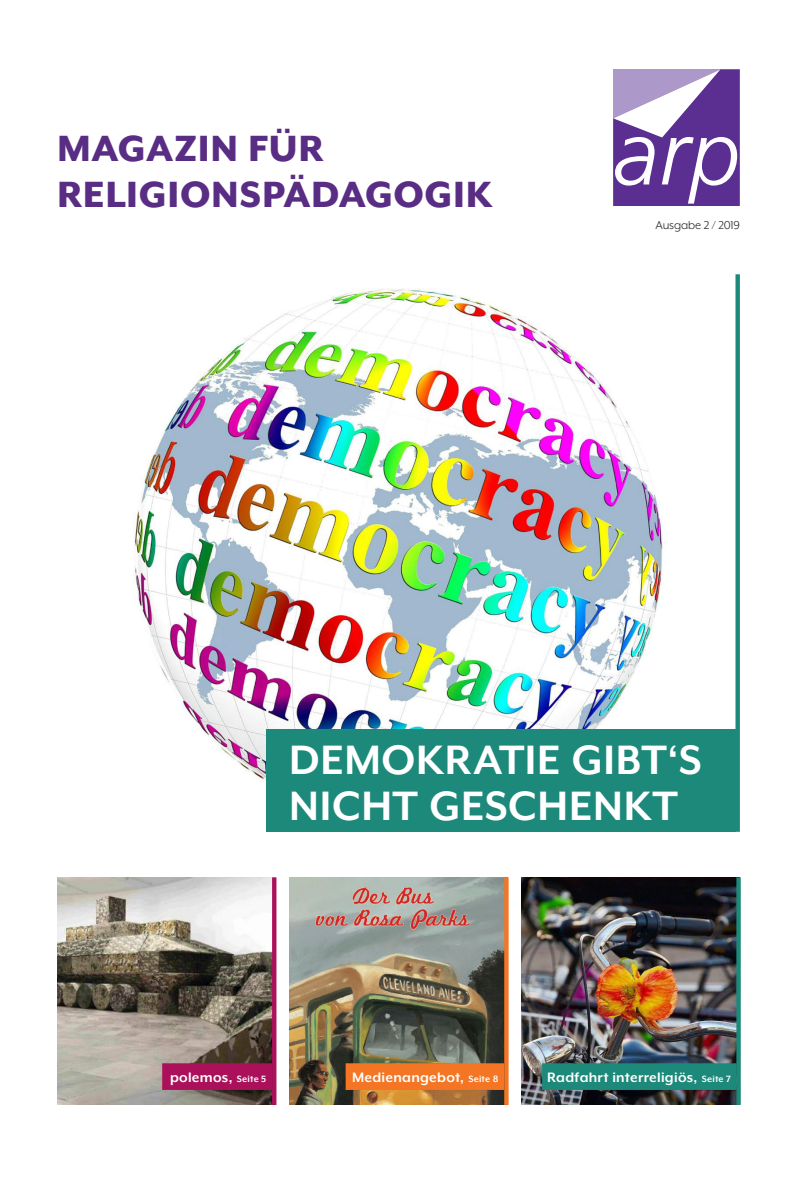
<style>
.page{position:relative;width:797px;height:1181px;background:#fff}
.page>*{position:absolute;margin:0;border:0;box-sizing:border-box;transform-origin:0 0}
.t1{font:700 47.25px/45.5px "Mr Eaves XL Mod OT";letter-spacing:.015em;color:#fff}
.t2{font:800 42px/45.9px "Mr Eaves XL Mod OT";letter-spacing:.015em;color:#592d84}
.t3{font:700 15.75px "Mr Eaves XL Mod OT";letter-spacing:.02em;color:#fff}
.t4{font:13.12px "Mr Eaves XL Mod OT";letter-spacing:-.01em;color:#231f20}
.s1{font-size:10.5px}
</style>
<div class="page">
<img style="left:133px;top:288px;width:530px;height:492px">
<img style="left:57px;top:877px;width:215px;height:228px">
<img style="left:521px;top:877px;width:215px;height:228px">
<img style="left:289px;top:877px;width:215px;height:228px">
<svg style="left:613px;top:69px;width:126px;height:137px"></svg>
<hr style="left:272px;top:877px;width:4px;height:228px;background:#ab115b">
<svg style="left:504px;top:877px;width:4px;height:228px"></svg>
<svg style="left:736px;top:877px;width:4px;height:228px"></svg>
<div style="left:266px;top:729px;width:469px;height:103px;background:#1c897a"></div>
<div style="left:542px;top:1063px;width:194px;height:27px;background:#1c897a;border:2px solid #1c897a"></div>
<div style="left:162px;top:1063px;width:110px;height:27px;background:#ab115b;border:2px solid #ab115b"></div>
<div style="left:345px;top:1063px;width:159px;height:27px;background:#f47523;border:2px solid #f47523"></div>
<svg style="left:735px;top:274px;width:4px;height:558px;background:#339587"></svg>
<h2 class="t2" style="left:57px;top:125px;width:436px">MAGAZIN FÜR<br>RELIGIONSPÄDAGOGIK</h2>
<p class="t4" style="left:655px;top:219px;width:86px">Ausgabe 2 / 2019</p>
<h1 class="t1" style="left:289px;top:737px;width:414px">DEMOKRATIE GIBT‘S<br>NICHT GESCHENKT</h1>
<p class="t3" style="left:170px;top:1069px;width:98px">polemos, <span class="s1">Seite 5</span></p>
<p class="t3" style="left:352px;top:1069px;width:148px">Medienangebot, <span class="s1">Seite 8</span></p>
<p class="t3" style="left:547px;top:1069px;width:185px">Radfahrt interreligiös, <span class="s1">Seite 7</span></p>
</div>
